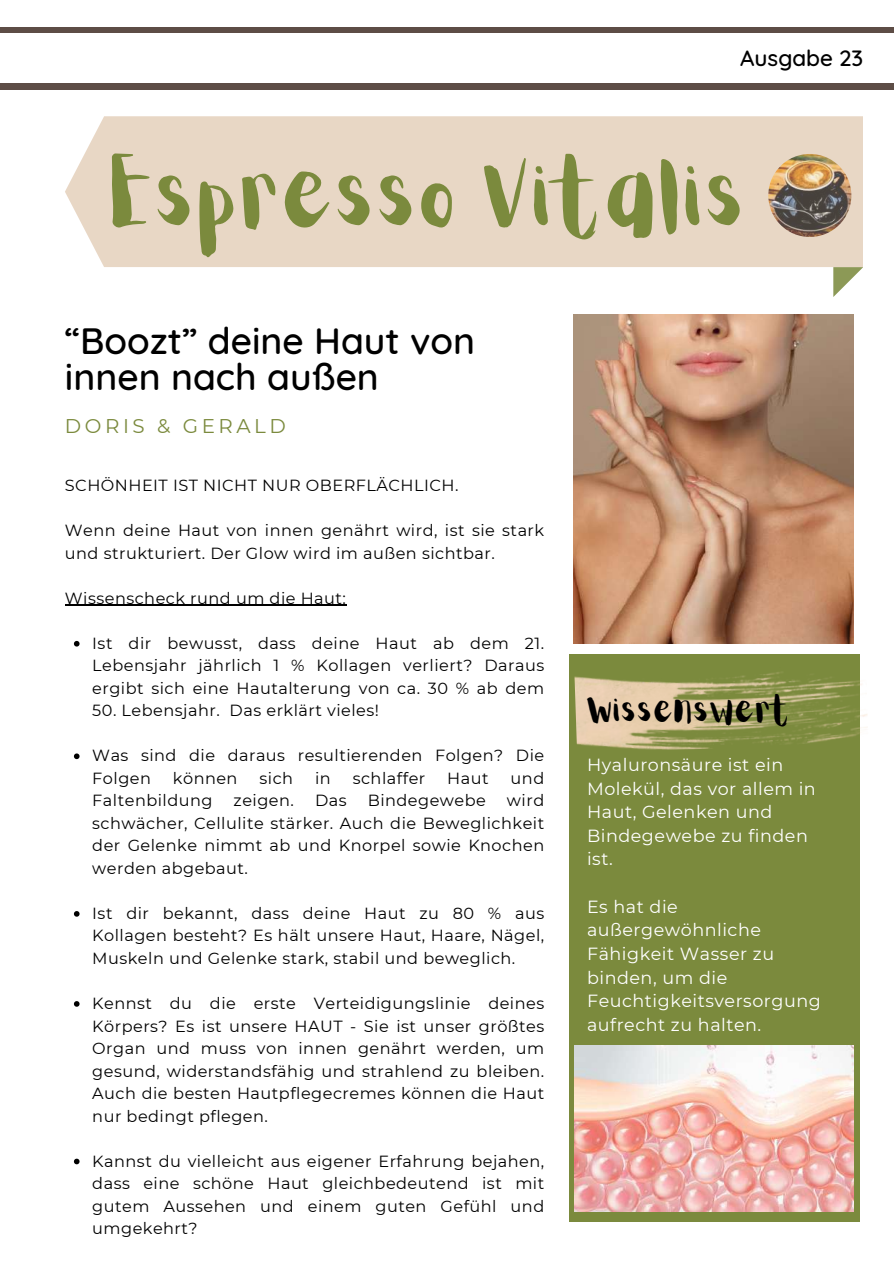
<style>
.page{position:relative;width:894px;height:1264px;background:#fff}
.page>*{position:absolute;margin:0;border:0;box-sizing:border-box;transform-origin:0 0}
.t1{font:81.6px "Aloja Extended";color:#7b8a3d}
.t2{font:500 37.35px/36px "Quicksand";color:#000}
.t3{font:31.05px "Aloja Extended";color:#000}
.t4{font:500 22.5px "Quicksand";color:#000}
.t5{font:19.8px "Montserrat";letter-spacing:.18em;color:#7b8a3d}
.t6{font:17.55px/23.7px "Montserrat";letter-spacing:.03em;color:#fff}
.t7{font:16.05px/22.5px "Montserrat";letter-spacing:.03em;color:#000;text-align:justify}
</style>
<div class="page">
<div style="left:0;top:27px;width:893px;height:6px;background:#5d4d46"></div>
<div style="left:0;top:83px;width:893px;height:6px;background:#5d4d46"></div>
<svg style="left:833px;top:267px;width:30px;height:30px"></svg>
<div style="left:65px;top:116px;width:798px;height:151px;background:#e8d7c5"></div>
<img style="left:768px;top:154px;width:83px;height:83px;border-radius:50%">
<img style="left:573px;top:314px;width:280px;height:330px">
<hr style="left:65px;top:605px;width:281px;height:1px;background:#000">
<svg style="left:74px;top:641px;width:5px;height:5px"></svg>
<svg style="left:74px;top:753px;width:5px;height:6px"></svg>
<svg style="left:74px;top:911px;width:5px;height:5px"></svg>
<svg style="left:74px;top:1001px;width:5px;height:5px"></svg>
<svg style="left:74px;top:1158px;width:5px;height:6px"></svg>
<div style="left:569px;top:654px;width:289px;height:567px;background:#7b8a3d"></div>
<img style="left:574px;top:661px;width:294px;height:92px">
<img style="left:574px;top:1045px;width:279px;height:166px">
<h3 class="t4" style="left:739px;top:44px;width:125px">Ausgabe 23</h3>
<h1 class="t1" style="left:112px;top:159px;width:639px">Espresso Vitalis</h1>
<h2 class="t2" style="left:65px;top:322px;width:411px">“Boozt” deine Haut von innen nach außen</h2>
<p class="t5" style="left:65px;top:414px;width:222px">DORIS &amp; GERALD</p>
<p class="t7" style="left:65px;top:474px;width:395px">SCHÖNHEIT IST NICHT NUR OBERFLÄCHLICH.</p>
<p class="t7" style="left:65px;top:519px;width:480px">Wenn deine Haut von innen genährt wird, ist sie stark und strukturiert. Der Glow wird im außen sichtbar.</p>
<p class="t7" style="left:65px;top:586px;width:282px">Wissenscheck rund um die Haut:</p>
<p class="t7" style="left:92px;top:631px;width:453px">Ist dir bewusst, dass deine Haut ab dem 21.<br>Lebensjahr jährlich 1 % Kollagen verliert? Daraus ergibt sich eine Hautalterung von ca. 30 % ab dem</p>
<p class="t7" style="left:92px;top:699px;width:288px">50. Lebensjahr. Das erklärt vieles!</p>
<p class="t7" style="left:92px;top:744px;width:453px">Was sind die daraus resultierenden Folgen? Die<br>Folgen</p>
<p class="t7" style="left:173px;top:766px;width:66px">können</p>
<p class="t7" style="left:259px;top:766px;width:35px">sich</p>
<p class="t7" style="left:315px;top:766px;width:17px">in</p>
<p class="t7" style="left:352px;top:766px;width:74px">schlaffer</p>
<p class="t7" style="left:447px;top:766px;width:43px">Haut</p>
<p class="t7" style="left:510px;top:766px;width:35px">und</p>
<p class="t7" style="left:92px;top:789px;width:122px">Faltenbildung</p>
<p class="t7" style="left:233px;top:789px;width:62px">zeigen.</p>
<p class="t7" style="left:315px;top:789px;width:33px">Das</p>
<p class="t7" style="left:367px;top:789px;width:120px">Bindegewebe</p>
<p class="t7" style="left:92px;top:789px;width:453px;text-indent:414px">wird schwächer, Cellulite stärker. Auch die Beweglichkeit der Gelenke nimmt ab und Knorpel sowie Knochen werden abgebaut.</p>
<p class="t7" style="left:92px;top:901px;width:453px">Ist dir bekannt, dass deine Haut zu 80 % aus Kollagen besteht? Es hält unsere Haut, Haare, Nägel, Muskeln und Gelenke stark, stabil und beweglich.</p>
<p class="t7" style="left:92px;top:991px;width:453px">Kennst du die erste Verteidigungslinie deines Körpers? Es ist unsere HAUT - Sie ist unser größtes Organ und muss von innen genährt werden, um gesund, widerstandsfähig und strahlend zu bleiben.<br>Auch die besten Hautpflegecremes können die Haut nur bedingt pflegen.</p>
<p class="t7" style="left:92px;top:1149px;width:453px">Kannst du vielleicht aus eigener Erfahrung bejahen, dass eine schöne Haut gleichbedeutend ist mit gutem Aussehen und einem guten Gefühl und umgekehrt?</p>
<h3 class="t3" style="left:587px;top:696px;width:205px">Wissenswert</h3>
<p class="t6" style="left:587px;top:752px;width:230px">Hyaluronsäure ist ein<br>Molekül, das vor allem in<br>Haut, Gelenken und<br>Bindegewebe zu finden ist.</p>
<p class="t6" style="left:587px;top:894px;width:235px">Es hat die außergewöhnliche<br>Fähigkeit Wasser zu binden, um die<br>Feuchtigkeitsversorgung aufrecht zu halten.</p>
</div>
